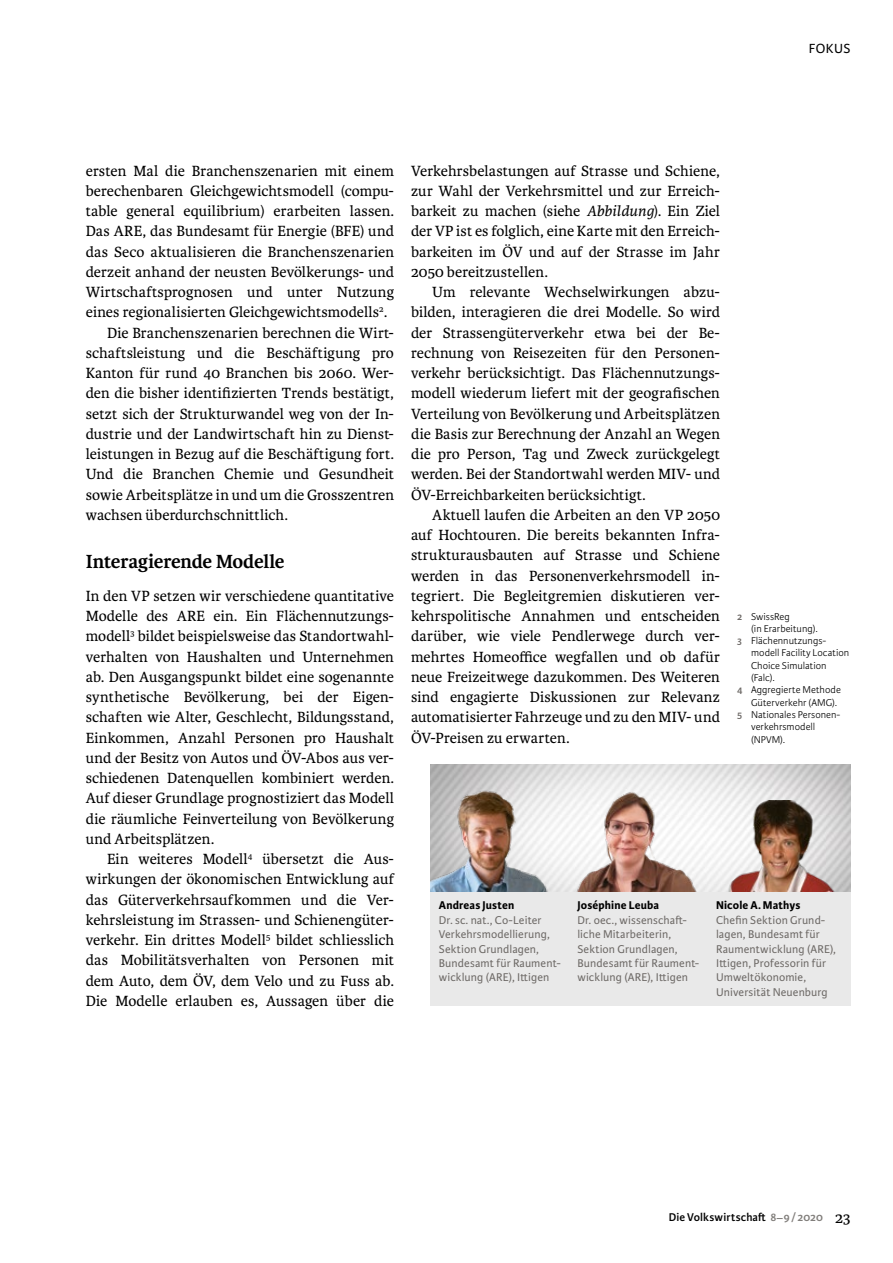
<style>
.page{position:relative;width:893px;height:1263px;background:#fff}
.page>*{position:absolute;margin:0;border:0;box-sizing:border-box;transform-origin:0 0}
.t1{font:700 20.25px "Karmina";letter-spacing:-.01em;color:#000}
.t2{font:15.75px/20.2px "Karmina";letter-spacing:.005em;color:#000;text-align:justify}
.t3{font:14.1px "Karmina Sans";letter-spacing:.035em;color:#000}
.t4{font:12px/14.4px "Karmina Sans";letter-spacing:.01em;color:#6d6966}
.t5{font:700 12px "Karmina Sans";letter-spacing:.015em;color:#000}
.t6{font:600 12px "Karmina Sans";letter-spacing:.01em;color:#000}
.t7{font:300 10.5px "Karmina Sans";letter-spacing:.005em;color:#000}
.s1{font-style:italic}
.s2{font-weight:600;color:#6d6966}
.s3{color:#817e7b}
.s4{font-family:"Karmina";font-weight:400;font-size:16.5px}
</style>
<div class="page">
<img style="left:430px;top:765px;width:420px;height:127px">
<div style="left:430px;top:892px;width:420px;height:114px;background:#e9e9e9"></div>
<img style="left:430px;top:786px;width:125px;height:106px">
<img style="left:720px;top:801px;width:120px;height:91px">
<img style="left:573px;top:790px;width:124px;height:102px">
<p class="t3" style="left:809px;top:41px;width:43px">FOKUS</p>
<p class="t2" style="left:86px;top:160px;width:310px">ersten Mal die Branchenszenarien mit einem</p>
<p class="t2" style="left:86px;top:181px;width:310px">berechenbaren Gleichgewichtsmodell (compu-</p>
<p class="t2" style="left:86px;top:201px;width:310px">table general equilibrium) erarbeiten lassen.</p>
<p class="t2" style="left:86px;top:221px;width:310px">Das ARE, das Bundesamt für Energie (BFE) und</p>
<p class="t2" style="left:86px;top:242px;width:310px">das Seco aktualisieren die Branchenszenarien</p>
<p class="t2" style="left:86px;top:262px;width:310px">derzeit anhand der neusten Bevölkerungs- und</p>
<p class="t2" style="left:86px;top:282px;width:310px">Wirtschaftsprognosen und unter Nutzung</p>
<p class="t2" style="left:86px;top:302px;width:303px">eines regionalisierten Gleichgewichtsmodells<sup>2</sup>.</p>
<p class="t2" style="left:107px;top:322px;width:289px">Die Branchenszenarien berechnen die Wirt-</p>
<p class="t2" style="left:86px;top:343px;width:310px">schaftsleistung und die Beschäftigung pro</p>
<p class="t2" style="left:86px;top:363px;width:310px">Kanton für rund 40 Branchen bis 2060. Wer-</p>
<p class="t2" style="left:86px;top:383px;width:310px">den die bisher identifizierten Trends bestätigt,</p>
<p class="t2" style="left:86px;top:404px;width:310px">setzt sich der Strukturwandel weg von der In-</p>
<p class="t2" style="left:86px;top:424px;width:310px">dustrie und der Landwirtschaft hin zu Dienst-</p>
<p class="t2" style="left:86px;top:444px;width:310px">leistungen in Bezug auf die Beschäftigung fort.</p>
<p class="t2" style="left:86px;top:464px;width:310px">Und die Branchen Chemie und Gesundheit</p>
<p class="t2" style="left:86px;top:485px;width:310px">sowie Arbeitsplätze in und um die Grosszentren</p>
<p class="t2" style="left:86px;top:505px;width:204px">wachsen überdurchschnittlich.</p>
<p class="t1" style="left:86px;top:550px;width:200px">Interagierende Modelle</p>
<p class="t2" style="left:86px;top:586px;width:310px">In den VP setzen wir verschiedene quantitative Modelle des ARE ein. Ein Flächennutzungs&shy;modell<sup>3</sup> bildet beispielsweise das Standortwahl&shy;verhalten von Haushalten und Unternehmen ab. Den Ausgangspunkt bildet eine sogenannte synthetische Bevölkerung, bei der Eigen&shy;schaften wie Alter, Geschlecht, Bildungsstand, Einkommen, Anzahl Personen pro Haushalt und der Besitz von Autos und ÖV-Abos aus ver&shy;schiedenen Datenquellen kombiniert werden.<br>Auf dieser Grundlage prognostiziert das Modell die räumliche Feinverteilung von Bevölkerung und Arbeitsplätzen.</p>
<p class="t2" style="left:86px;top:849px;width:310px;text-indent:21px">Ein weiteres Modell<sup>4</sup> übersetzt die Aus&shy;wirkungen der ökonomischen Entwicklung auf das Güterverkehrsaufkommen und die Ver&shy;kehrsleistung im Strassen- und Schienengüter&shy;verkehr. Ein drittes Modell<sup>5</sup> bildet schliesslich das Mobilitätsverhalten von Personen mit dem Auto, dem ÖV, dem Velo und zu Fuss ab.<br>Die Modelle erlauben es, Aussagen über die</p>
<p class="t2" style="left:411px;top:161px;width:310px">Verkehrsbelastungen auf Strasse und Schiene, zur Wahl der Verkehrsmittel und zur Erreich&shy;barkeit zu machen (siehe <span class="s1">Abbildung</span>). Ein Ziel der VP ist es folglich, eine Karte mit den Erreich&shy;barkeiten im ÖV und auf der Strasse im Jahr 2050 bereitzustellen.</p>
<p class="t2" style="left:411px;top:282px;width:311px;text-indent:21px">Um relevante Wechselwirkungen abzu&shy;bilden, interagieren die drei Modelle. So wird der Strassengüterverkehr etwa bei der Be&shy;rechnung von Reisezeiten für den Personen&shy;verkehr berücksichtigt. Das Flächennutzungs&shy;modell wiederum liefert mit der geografischen Verteilung von Bevölkerung und Arbeitsplätzen die Basis zur Berechnung der Anzahl an Wegen die pro Person, Tag und Zweck zurückgelegt werden. Bei der Standortwahl werden MIV- und ÖV-Erreichbarkeiten berücksichtigt.</p>
<p class="t2" style="left:411px;top:505px;width:311px;text-indent:21px">Aktuell laufen die Arbeiten an den VP 2050 auf Hochtouren. Die bereits bekannten Infra&shy;strukturausbauten auf Strasse und Schiene werden in das Personenverkehrsmodell in&shy;tegriert. Die Begleitgremien diskutieren ver&shy;kehrspolitische Annahmen und entscheiden darüber, wie viele Pendlerwege durch ver&shy;mehrtes Homeoffice wegfallen und ob dafür neue Freizeitwege dazukommen. Des Weiteren sind engagierte Diskussionen zur Relevanz automatisierter Fahrzeuge und zu den MIV- und ÖV-Preisen zu erwarten.</p>
<p class="t7" style="left:737px;top:610px;width:54px"><span class="s2">2</span> SwissReg</p>
<p class="t7" style="left:751px;top:623px;width:68px">(in Erarbeitung).</p>
<p class="t7" style="left:737px;top:635px;width:91px"><span class="s2">3</span> Flächennutzungs-</p>
<p class="t7" style="left:751px;top:647px;width:100px">modell Facility Location</p>
<p class="t7" style="left:751px;top:660px;width:77px">Choice Simulation</p>
<p class="t7" style="left:751px;top:672px;width:25px">(Falc).</p>
<p class="t7" style="left:737px;top:684px;width:105px"><span class="s2">4</span> Aggregierte Methode</p>
<p class="t7" style="left:751px;top:696px;width:87px">Güterverkehr (AMG).</p>
<p class="t7" style="left:737px;top:709px;width:105px"><span class="s2">5</span> Nationales Personen-</p>
<p class="t7" style="left:751px;top:721px;width:66px">verkehrsmodell</p>
<p class="t7" style="left:751px;top:733px;width:36px">(NPVM).</p>
<p class="t5" style="left:439px;top:899px;width:77px">Andreas Justen</p>
<p class="t4" style="left:439px;top:913px;width:123px">Dr. sc. nat., Co-Leiter<br>Verkehrsmodellierung,<br>Sektion Grundlagen,<br>Bundesamt für Raument&shy;wicklung (ARE), Ittigen</p>
<p class="t5" style="left:577px;top:899px;width:83px">Joséphine Leuba</p>
<p class="t4" style="left:577px;top:913px;width:123px">Dr. oec., wissenschaft&shy;liche Mitarbeiterin,<br>Sektion Grundlagen,<br>Bundesamt für Raument&shy;wicklung (ARE), Ittigen</p>
<p class="t5" style="left:716px;top:899px;width:86px">Nicole A. Mathys</p>
<p class="t4" style="left:716px;top:913px;width:122px">Chefin Sektion Grund&shy;lagen, Bundesamt für<br>Raumentwicklung (ARE),<br>Ittigen, Professorin für<br>Umweltökonomie,<br>Universität Neuenburg</p>
<p class="t6" style="left:669px;top:1210px;width:183px">Die Volkswirtschaft <span class="s3">8–9/2020</span> <span class="s4">23</span></p>
</div>
